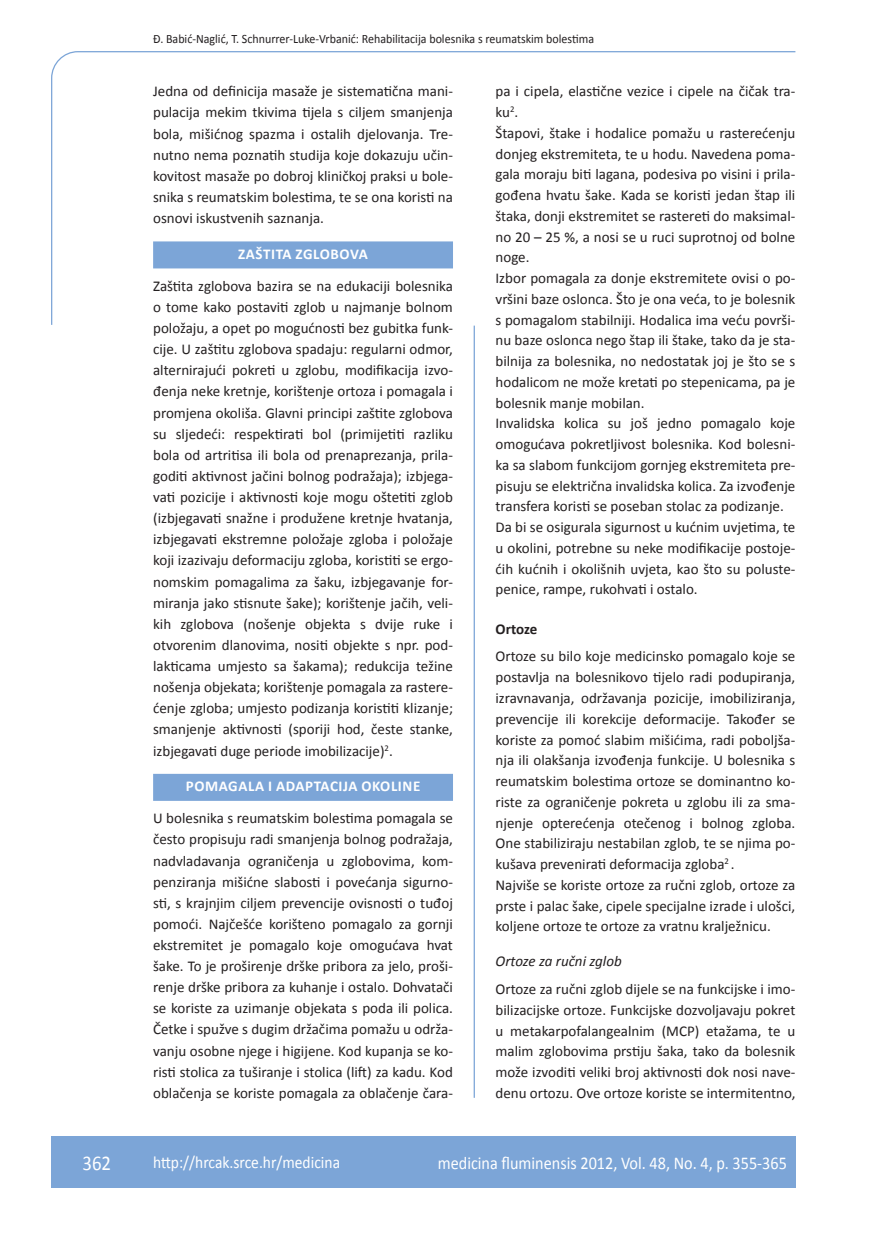
<style>
.page{position:relative;width:872px;height:1234px;background:#fff}
.page>*{position:absolute;margin:0;border:0;box-sizing:border-box;transform-origin:0 0}
.t1{font:21px "Calibri";color:#fff;scale:.9 1}
.t2{font:18px "Calibri";color:#fff;scale:.9 1}
.t3{font:17.25px "Calibri";color:#fff;scale:.9 1}
.osnovni_tekst{font:15px/21.1px "Calibri";color:#231f20;text-align:justify}
.naslov_ruler{font:700 15px "Calibri";letter-spacing:.04em;color:#fff}
.podpodnaslov{font:italic 15px "Calibri";color:#231f20}
.podnaslov{font:700 15px "Calibri";letter-spacing:-.01em;color:#231f20}
.glava{font:12.75px "Calibri";color:#231f20;scale:.94 1}
</style>
<div class="page">
<svg style="left:51px;top:51px;width:745px;height:274px"></svg>
<hr style="left:473px;top:325px;width:2px;height:772px;background:#7ca5d7">
<div style="left:51px;top:1135px;width:744px;height:51px;background:#7ca5d7"></div>
<div style="left:153px;top:241px;width:300px;height:27px;background:#7ca5d7"></div>
<div style="left:153px;top:773px;width:300px;height:27px;background:#7ca5d7"></div>
<p class="glava" style="left:153px;top:30px;width:470px">Đ. Babić-Naglić, T. Schnurrer-Luke-Vrbanić: Rehabilitacija bolesnika s reumatskim bolestima</p>
<p class="osnovni_tekst" style="left:153px;top:80px;width:301px">Jedna od definicija masaže je sistematična mani&shy;pulacija mekim tkivima tijela s ciljem smanjenja bola, mišićnog spazma i ostalih djelovanja. Tre&shy;nutno nema poznatih studija koje dokazuju učin&shy;kovitost masaže po dobroj kliničkoj praksi u bole&shy;snika s reumatskim bolestima, te se ona koristi na osnovi iskustvenih saznanja.</p>
<p class="naslov_ruler" style="left:238px;top:244px;width:131px">ZAŠTITA ZGLOBOVA</p>
<p class="osnovni_tekst" style="left:153px;top:274px;width:301px">Zaštita zglobova bazira se na edukaciji bolesnika o tome kako postaviti zglob u najmanje bolnom položaju, a opet po mogućnosti bez gubitka funk&shy;cije. U zaštitu zglobova spadaju: regularni odmor, alternirajući pokreti u zglobu, modifikacija izvo&shy;đenja neke kretnje, korištenje ortoza i pomagala i promjena okoliša. Glavni principi zaštite zglobova su sljedeći: respektirati bol (primijetiti razliku bola od artritisa ili bola od prenaprezanja, prila&shy;goditi aktivnost jačini bolnog podražaja); izbjega&shy;vati pozicije i aktivnosti koje mogu oštetiti zglob (izbjegavati snažne i produžene kretnje hvatanja, izbjegavati ekstremne položaje zgloba i položaje koji izazivaju deformaciju zgloba, koristiti se ergo&shy;nomskim pomagalima za šaku, izbjegavanje for&shy;miranja jako stisnute šake); korištenje jačih, veli&shy;kih zglobova (nošenje objekta s dvije ruke i otvorenim dlanovima, nositi objekte s npr. pod&shy;lakticama umjesto sa šakama); redukcija težine nošenja objekata; korištenje pomagala za rastere&shy;ćenje zgloba; umjesto podizanja koristiti klizanje; smanjenje aktivnosti (sporiji hod, česte stanke, izbjegavati duge periode imobilizacije)<sup>2</sup>.</p>
<p class="naslov_ruler" style="left:186px;top:776px;width:236px">POMAGALA I ADAPTACIJA OKOLINE</p>
<p class="osnovni_tekst" style="left:153px;top:806px;width:301px">U bolesnika s reumatskim bolestima pomagala se često propisuju radi smanjenja bolnog podražaja, nadvladavanja ograničenja u zglobovima, kom&shy;penziranja mišićne slabosti i povećanja sigurno&shy;sti, s krajnjim ciljem prevencije ovisnosti o tuđoj pomoći. Najčešće korišteno pomagalo za gornji ekstremitet je pomagalo koje omogućava hvat šake. To je proširenje drške pribora za jelo, proši&shy;renje drške pribora za kuhanje i ostalo. Dohvatači se koriste za uzimanje objekata s poda ili polica.<br>Četke i spužve s dugim držačima pomažu u održa&shy;vanju osobne njege i higijene. Kod kupanja se ko&shy;risti stolica za tuširanje i stolica (lift) za kadu. Kod oblačenja se koriste pomagala za oblačenje čara-</p>
<p class="osnovni_tekst" style="left:495px;top:80px;width:301px;line-height:20.7px">pa i cipela, elastične vezice i cipele na čičak tra&shy;ku<sup>2</sup>.</p>
<p class="osnovni_tekst" style="left:495px;top:122px;width:301px;line-height:20.7px">Štapovi, štake i hodalice pomažu u rasterećenju donjeg ekstremiteta, te u hodu. Navedena poma&shy;gala moraju biti lagana, podesiva po visini i prila&shy;gođena hvatu šake. Kada se koristi jedan štap ili štaka, donji ekstremitet se rastereti do maksimal&shy;no 20 – 25 %, a nosi se u ruci suprotnoj od bolne noge.</p>
<p class="osnovni_tekst" style="left:495px;top:267px;width:301px;line-height:20.7px">Izbor pomagala za donje ekstremitete ovisi o po&shy;vršini baze oslonca. Što je ona veća, to je bolesnik s pomagalom stabilniji. Hodalica ima veću površi&shy;nu baze oslonca nego štap ili štake, tako da je sta&shy;bilnija za bolesnika, no nedostatak joj je što se s hodalicom ne može kretati po stepenicama, pa je bolesnik manje mobilan.</p>
<p class="osnovni_tekst" style="left:495px;top:412px;width:301px;line-height:20.7px">Invalidska kolica su još jedno pomagalo koje omogućava pokretljivost bolesnika. Kod bolesni&shy;ka sa slabom funkcijom gornjeg ekstremiteta pre&shy;pisuju se električna invalidska kolica. Za izvođenje transfera koristi se poseban stolac za podizanje.</p>
<p class="osnovni_tekst" style="left:495px;top:516px;width:301px;line-height:20.7px">Da bi se osigurala sigurnost u kućnim uvjetima, te u okolini, potrebne su neke modifikacije postoje&shy;ćih kućnih i okolišnih uvjeta, kao što su poluste&shy;penice, rampe, rukohvati i ostalo.</p>
<p class="podnaslov" style="left:495px;top:619px;width:43px">Ortoze</p>
<p class="osnovni_tekst" style="left:495px;top:645px;width:301px;line-height:20.7px">Ortoze su bilo koje medicinsko pomagalo koje se postavlja na bolesnikovo tijelo radi podupiranja, izravnavanja, održavanja pozicije, imobiliziranja, prevencije ili korekcije deformacije. Također se koriste za pomoć slabim mišićima, radi poboljša&shy;nja ili olakšanja izvođenja funkcije. U bolesnika s reumatskim bolestima ortoze se dominantno ko&shy;riste za ograničenje pokreta u zglobu ili za sma&shy;njenje opterećenja otečenog i bolnog zgloba.<br>One stabiliziraju nestabilan zglob, te se njima po&shy;kušava prevenirati deformacija zgloba<sup>2</sup> .</p>
<p class="osnovni_tekst" style="left:495px;top:873px;width:301px;line-height:20.7px">Najviše se koriste ortoze za ručni zglob, ortoze za prste i palac šake, cipele specijalne izrade i ulošci, koljene ortoze te ortoze za vratnu kralježnicu.</p>
<p class="podpodnaslov" style="left:495px;top:951px;width:128px">Ortoze za ručni zglob</p>
<p class="osnovni_tekst" style="left:495px;top:977px;width:301px;line-height:20.7px">Ortoze za ručni zglob dijele se na funkcijske i imo&shy;bilizacijske ortoze. Funkcijske dozvoljavaju pokret u metakarpofalangealnim (MCP) etažama, te u malim zglobovima prstiju šaka, tako da bolesnik može izvoditi veliki broj aktivnosti dok nosi nave&shy;denu ortozu. Ove ortoze koriste se intermitentno,</p>
<p class="t1" style="left:82px;top:1149px;width:33px">362</p>
<p class="t3" style="left:153px;top:1150px;width:209px">http://hrcak.srce.hr/medicina</p>
<p class="t2" style="left:438px;top:1151px;width:389px">medicina fluminensis 2012, Vol. 48, No. 4, p. 355-365</p>
</div>
